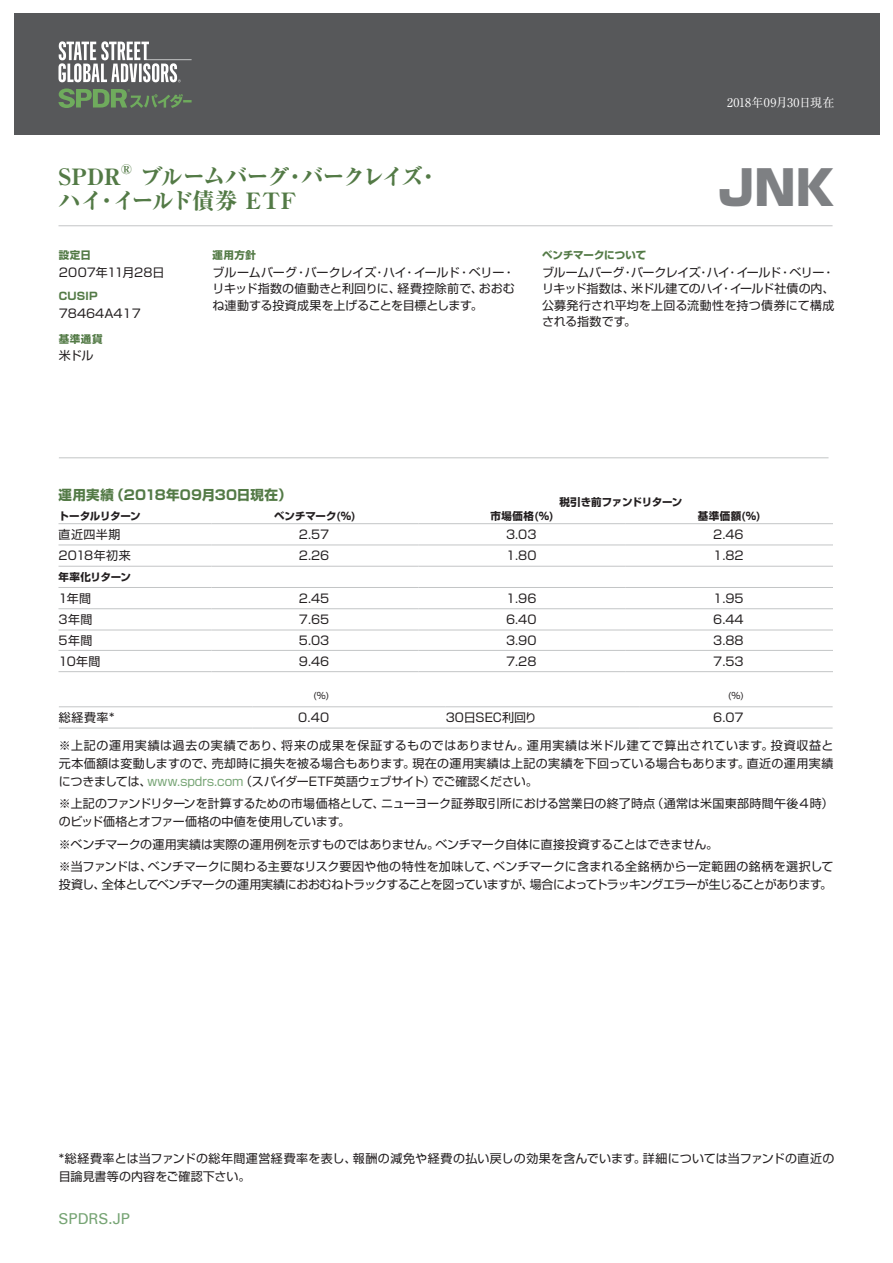
<style>
.page{position:relative;width:893px;height:1263px;background:#fff}
.page>*{position:absolute;margin:0;border:0;box-sizing:border-box;transform-origin:0 0}
.t1{font:900 48px "Shin Go Pro";color:#7e8083}
.t2{font:800 22.5px/24px "Ryumin Pro";letter-spacing:-.085em;color:#537a46}
.t3{font:800 22.5px "Ryumin Pro";letter-spacing:-.04em;color:#537a46}
.t4{font:15px "Univers Com 55 Roman";color:#76a474}
.t5{font:700 13.5px "Shin Go Pro";letter-spacing:.01em;color:#537a46}
.t6{font:800 13.05px "Ryumin Pro";color:#537a46}
.t7{font:12px/18px "Shin Go Pro";color:#231f20;text-align:justify}
.t8{font:12px/18px "Shin Go Pro";letter-spacing:.02em;color:#231f20}
.t9{font:12px "Shin Go Pro";letter-spacing:-.06em;color:#231f20}
.t10{font:12px "Ryumin Pro";letter-spacing:.005em;color:#fff}
.t11{font:12px "Shin Go Pro";letter-spacing:.03em;color:#231f20}
.t12{font:700 10.5px "Shin Go Pro";letter-spacing:-.02em;color:#231f20}
.t13{font:700 10.5px "Shin Go Pro";letter-spacing:.015em;color:#537a46}
.t14{font:9px "Shin Go Pro";color:#231f20}
.s1{color:#76a474}
</style>
<div class="page">
<hr style="left:59px;top:457px;width:769px;height:1px;background:#c3c5c6">
<hr style="left:58px;top:225px;width:774px;height:1px;background:#c3c5c6">
<hr style="left:58px;top:523px;width:153px;height:1px;background:#c3c5c6">
<hr style="left:211px;top:523px;width:208px;height:1px;background:#c3c5c6">
<hr style="left:419px;top:523px;width:207px;height:1px;background:#c3c5c6">
<hr style="left:626px;top:523px;width:207px;height:1px;background:#c3c5c6">
<hr style="left:58px;top:545px;width:153px;height:1px;background:#c3c5c6">
<hr style="left:211px;top:545px;width:208px;height:1px;background:#c3c5c6">
<hr style="left:419px;top:545px;width:207px;height:1px;background:#c3c5c6">
<hr style="left:626px;top:545px;width:207px;height:1px;background:#c3c5c6">
<hr style="left:58px;top:587px;width:153px;height:1px;background:#c3c5c6">
<hr style="left:211px;top:587px;width:208px;height:1px;background:#c3c5c6">
<hr style="left:419px;top:587px;width:207px;height:1px;background:#c3c5c6">
<hr style="left:626px;top:587px;width:207px;height:1px;background:#c3c5c6">
<hr style="left:58px;top:566px;width:153px;height:1px;background:#c3c5c6">
<hr style="left:211px;top:566px;width:208px;height:1px;background:#c3c5c6">
<hr style="left:419px;top:566px;width:207px;height:1px;background:#c3c5c6">
<hr style="left:626px;top:566px;width:207px;height:1px;background:#c3c5c6">
<hr style="left:58px;top:608px;width:153px;height:1px;background:#c3c5c6">
<hr style="left:211px;top:608px;width:208px;height:1px;background:#c3c5c6">
<hr style="left:419px;top:608px;width:207px;height:1px;background:#c3c5c6">
<hr style="left:626px;top:608px;width:207px;height:1px;background:#c3c5c6">
<hr style="left:58px;top:630px;width:153px;height:1px;background:#c3c5c6">
<hr style="left:211px;top:630px;width:208px;height:1px;background:#c3c5c6">
<hr style="left:419px;top:630px;width:207px;height:1px;background:#c3c5c6">
<hr style="left:626px;top:630px;width:207px;height:1px;background:#c3c5c6">
<hr style="left:58px;top:650px;width:153px;height:1px;background:#c3c5c6">
<hr style="left:211px;top:650px;width:208px;height:1px;background:#c3c5c6">
<hr style="left:419px;top:650px;width:207px;height:1px;background:#c3c5c6">
<hr style="left:626px;top:650px;width:207px;height:1px;background:#c3c5c6">
<hr style="left:58px;top:671px;width:153px;height:1px;background:#c3c5c6">
<hr style="left:211px;top:671px;width:208px;height:1px;background:#c3c5c6">
<hr style="left:419px;top:671px;width:207px;height:1px;background:#c3c5c6">
<hr style="left:626px;top:671px;width:207px;height:1px;background:#c3c5c6">
<div style="left:14px;top:14px;width:865px;height:121px;background:#57585a"></div>
<svg style="left:59px;top:41px;width:133px;height:41px"></svg>
<svg style="left:59px;top:89px;width:133px;height:19px"></svg>
<hr style="left:59px;top:706px;width:193px;height:1px;background:#c3c5c6">
<hr style="left:252px;top:706px;width:194px;height:1px;background:#c3c5c6">
<hr style="left:446px;top:706px;width:193px;height:1px;background:#c3c5c6">
<hr style="left:639px;top:706px;width:194px;height:1px;background:#c3c5c6">
<hr style="left:59px;top:728px;width:193px;height:1px;background:#c3c5c6">
<hr style="left:252px;top:728px;width:194px;height:1px;background:#c3c5c6">
<hr style="left:446px;top:728px;width:193px;height:1px;background:#c3c5c6">
<hr style="left:639px;top:728px;width:194px;height:1px;background:#c3c5c6">
<p class="t10" style="left:727px;top:93px;width:109px">2018年09月30日現在</p>
<h2 class="t3" style="left:58px;top:159px;width:64px">SPDR</h2>
<p class="t6" style="left:121px;top:159px;width:13px">®</p>
<h2 class="t2" style="left:58px;top:163px;width:383px;text-indent:82px">ブルームバーグ・バークレイズ・ハイ・イールド債券 ETF</h2>
<h1 class="t1" style="left:718px;top:149px;width:117px">JNK</h1>
<p class="t13" style="left:59px;top:246px;width:34px">設定日</p>
<p class="t7" style="left:59px;top:262px;width:107px">2007年11月28日</p>
<p class="t13" style="left:59px;top:288px;width:40px">CUSIP</p>
<p class="t7" style="left:59px;top:303px;width:83px">78464A417</p>
<p class="t13" style="left:59px;top:331px;width:45px">基準通貨</p>
<p class="t7" style="left:59px;top:345px;width:36px">米ドル</p>
<p class="t13" style="left:213px;top:246px;width:45px">運用方針</p>
<p class="t7" style="left:213px;top:262px;width:304px;line-height:17px">ブルームバーグ・バークレイズ・ハイ・イールド・ベリー・リキッド指数の値動きと利回りに、経費控除前で、おおむね連動する投資成果を上げることを目標とします。</p>
<p class="t13" style="left:542px;top:246px;width:106px">ベンチマークについて</p>
<p class="t7" style="left:542px;top:262px;width:294px;line-height:16.5px">ブルームバーグ・バークレイズ・ハイ・イールド・ベリー・リキッド指数は、米ドル建てのハイ・イールド社債の内、公募発行され平均を上回る流動性を持つ債券にて構成される指数です。</p>
<p class="t5" style="left:58px;top:484px;width:235px">運用実績（2018年09月30日現在）</p>
<p class="t12" style="left:58px;top:508px;width:84px">トータルリターン</p>
<p class="t12" style="left:274px;top:508px;width:83px">ベンチマーク(%)</p>
<p class="t12" style="left:491px;top:508px;width:65px">市場価格(%)</p>
<p class="t12" style="left:698px;top:508px;width:65px">基準価額(%)</p>
<p class="t7" style="left:58px;top:524px;width:63px">直近四半期</p>
<p class="t7" style="left:299px;top:524px;width:32px">2.57</p>
<p class="t7" style="left:506px;top:524px;width:32px">3.03</p>
<p class="t7" style="left:713px;top:524px;width:32px">2.46</p>
<p class="t11" style="left:58px;top:546px;width:74px">2018年初来</p>
<p class="t7" style="left:299px;top:545px;width:32px">2.26</p>
<p class="t7" style="left:506px;top:545px;width:32px">1.80</p>
<p class="t7" style="left:713px;top:545px;width:32px">1.82</p>
<p class="t12" style="left:58px;top:568px;width:74px">年率化リターン</p>
<p class="t7" style="left:58px;top:588px;width:34px">1年間</p>
<p class="t7" style="left:299px;top:588px;width:32px">2.45</p>
<p class="t7" style="left:506px;top:588px;width:32px">1.96</p>
<p class="t7" style="left:713px;top:588px;width:32px">1.95</p>
<p class="t7" style="left:58px;top:609px;width:35px">3年間</p>
<p class="t7" style="left:299px;top:609px;width:32px">7.65</p>
<p class="t7" style="left:506px;top:609px;width:32px">6.40</p>
<p class="t7" style="left:713px;top:609px;width:32px">6.44</p>
<p class="t7" style="left:58px;top:630px;width:35px">5年間</p>
<p class="t7" style="left:299px;top:630px;width:32px">5.03</p>
<p class="t7" style="left:506px;top:630px;width:32px">3.90</p>
<p class="t7" style="left:713px;top:630px;width:32px">3.88</p>
<p class="t7" style="left:58px;top:651px;width:44px">10年間</p>
<p class="t7" style="left:299px;top:651px;width:32px">9.46</p>
<p class="t7" style="left:506px;top:651px;width:32px">7.28</p>
<p class="t7" style="left:713px;top:651px;width:32px">7.53</p>
<p class="t12" style="left:559px;top:494px;width:124px">税引き前ファンドリターン</p>
<p class="t14" style="left:313px;top:688px;width:17px">(%)</p>
<p class="t14" style="left:728px;top:688px;width:17px">(%)</p>
<p class="t7" style="left:59px;top:707px;width:57px">総経費率*</p>
<p class="t7" style="left:298px;top:707px;width:33px">0.40</p>
<p class="t7" style="left:446px;top:707px;width:93px">30日SEC利回り</p>
<p class="t7" style="left:713px;top:707px;width:32px">6.07</p>
<p class="t7" style="left:59px;top:735px;width:776px">※上記の運用実績は過去の実績であり、将来の成果を保証するものではありません。運用実績は米ドル建てで算出されています。投資収益と元本価額は変動しますので、売却時に損失を被る場合もあります。現在の運用実績は上記の実績を下回っている場合もあります。直近の運用実績につきましては、<span class="s1">www.spdrs.com</span>（スパイダーETF英語ウェブサイト）でご確認ください。</p>
<p class="t7" style="left:59px;top:793px;width:776px">※上記のファンドリターンを計算するための市場価格として、ニューヨーク証券取引所における営業日の終了時点（通常は米国東部時間午後４時）のビッド価格とオファー価格の中値を使用しています。</p>
<p class="t7" style="left:59px;top:831px;width:776px;line-height:22.5px">※ベンチマークの運用実績は実際の運用例を示すものではありません。ベンチマーク自体に直接投資することはできません。<br>※当ファンドは、ベンチマークに関わる主要なリスク要因や他の特性を加味して、ベンチマークに含まれる全銘柄から一定範囲の銘柄を選択して</p>
<p class="t9" style="left:59px;top:875px;width:775px">投資し、全体としてベンチマークの運用実績におおむねトラックすることを図っていますが、場合によってトラッキングエラーが生じることがあります。</p>
<p class="t8" style="left:59px;top:1148px;width:777px">*総経費率とは当ファンドの総年間運営経費率を表し、報酬の減免や経費の払い戻しの効果を含んでいます。詳細については当ファンドの直近の目論見書等の内容をご確認下さい。</p>
<p class="t4" style="left:58px;top:1209px;width:73px">SPDRS.JP</p>
</div>
